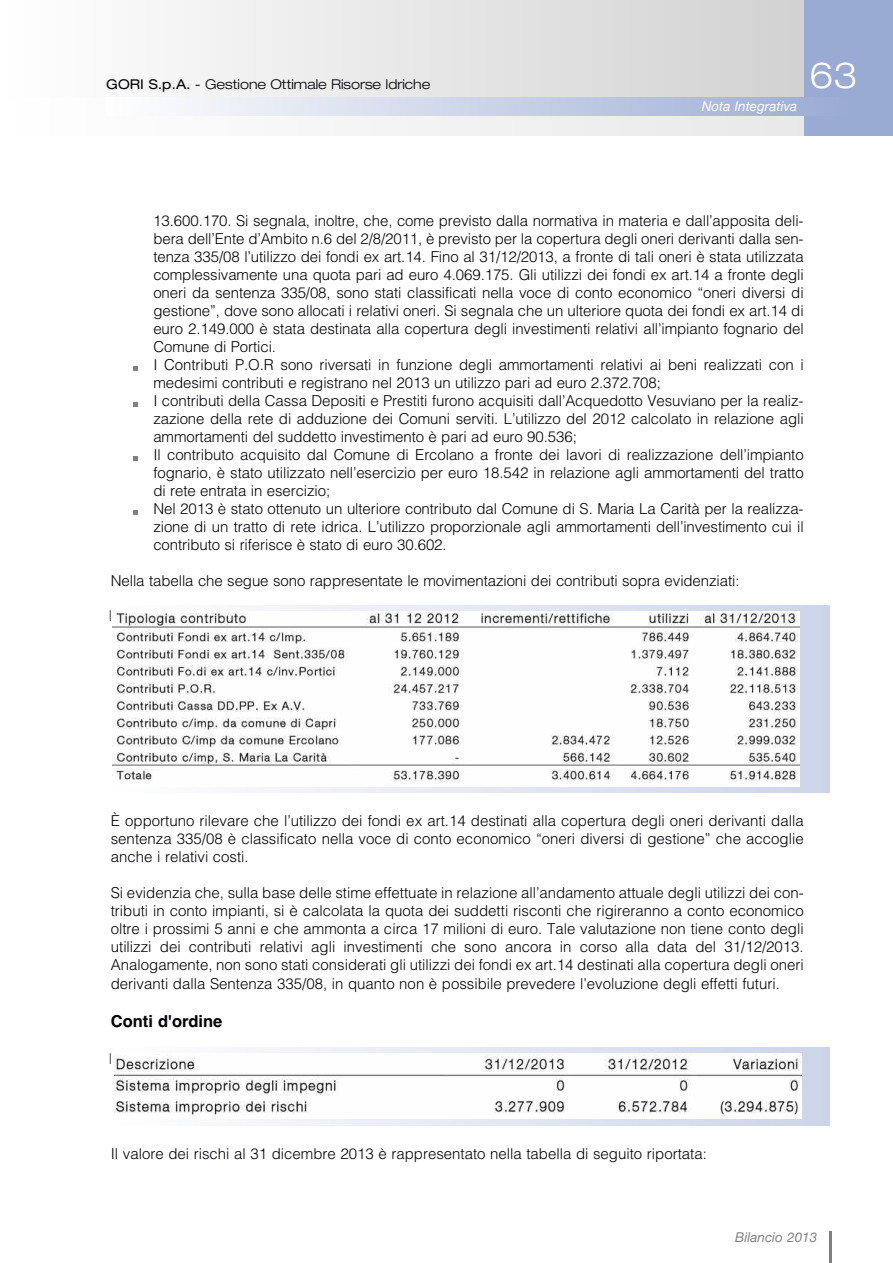
<style>
.page{position:relative;width:893px;height:1263px;background:#fff}
.page>*{position:absolute;margin:0;border:0;box-sizing:border-box;transform-origin:0 0}
.t1{font:300 expanded 36px "Helvetica Neue LT Std";color:#fff}
.t2{font:700 16.5px "Helvetica";color:#000006}
.t3{font:300 15px/18px "Helvetica";letter-spacing:-.005em;color:#000006;text-align:justify}
.t4{font:100 15px "Helvetica Neue";color:#000006}
.t5{font:300 expanded 13.5px "Helvetica Neue LT Std";color:#000006}
.t6{font:italic 13.5px "Helvetica Neue";color:#fff}
.t7{font:italic 13.5px "Helvetica Neue";color:#808080}
.s1{font-weight:400}
</style>
<div class="page">
<svg style="left:189px;top:1048px;width:640px;height:78px"></svg>
<div style="left:108px;top:605px;width:721px;height:187px;background:linear-gradient(to right,#fff,#ccd4e9)"></div>
<div style="left:1px;top:0;width:892px;height:135px;background:#f5f5f5"></div>
<svg style="left:359px;top:0;width:445px;height:97px"></svg>
<div style="left:804px;top:0;width:89px;height:136px;background:#99aad3"></div>
<div style="left:106px;top:97px;width:752px;height:19px;background:linear-gradient(to right,#fefeff,#99aad3)"></div>
<hr style="left:829px;top:1231px;width:2px;height:32px;background:#808080">
<svg style="left:134px;top:366px;width:4px;height:4px"></svg>
<svg style="left:134px;top:402px;width:4px;height:4px"></svg>
<svg style="left:134px;top:456px;width:4px;height:4px"></svg>
<svg style="left:134px;top:510px;width:4px;height:4px"></svg>
<img style="left:112px;top:611px;width:688px;height:175px">
<img style="left:114px;top:1053px;width:688px;height:65px">
<p class="t5" style="left:106px;top:79px;width:326px"><span class="s1">GORI S.p.A.</span> - Gestione Ottimale Risorse Idriche</p>
<p class="t6" style="left:702px;top:98px;width:97px">Nota Integrativa</p>
<h1 class="t1" style="left:809px;top:62px;width:50px">63</h1>
<p class="t3" style="left:153px;top:211px;width:652px;text-align:left">13.600.170. Si segnala, inoltre, che, come previsto dalla normativa in materia e dall’apposita deli&shy;bera dell’Ente d’Ambito n.6 del 2/8/2011, è previsto per la copertura degli oneri derivanti dalla sen&shy;tenza 335/08 l’utilizzo dei fondi ex art.14. Fino al 31/12/2013, a fronte di tali oneri è stata utilizzata complessivamente una quota pari ad euro 4.069.175. Gli utilizzi dei fondi ex art.14 a fronte degli oneri da sentenza 335/08, sono stati classificati nella voce di conto economico “oneri diversi di gestione”, dove sono allocati i relativi oneri. Si segnala che un ulteriore quota dei fondi ex art.14 di euro 2.149.000 è stata destinata alla copertura degli investimenti relativi all’impianto fognario del Comune di Portici.<br>I Contributi P.O.R sono riversati in funzione degli ammortamenti relativi ai beni realizzati con i medesimi contributi e registrano nel 2013 un utilizzo pari ad euro 2.372.708;<br>I contributi della Cassa Depositi e Prestiti furono acquisiti dall’Acquedotto Vesuviano per la realiz&shy;zazione della rete di adduzione dei Comuni serviti. L’utilizzo del 2012 calcolato in relazione agli ammortamenti del suddetto investimento è pari ad euro 90.536;<br>Il contributo acquisito dal Comune di Ercolano a fronte dei lavori di realizzazione dell’impianto fognario, è stato utilizzato nell’esercizio per euro 18.542 in relazione agli ammortamenti del tratto di rete entrata in esercizio;<br>Nel 2013 è stato ottenuto un ulteriore contributo dal Comune di S. Maria La Carità per la realizza&shy;zione di un tratto di rete idrica. L’utilizzo proporzionale agli ammortamenti dell’investimento cui il contributo si riferisce è stato di euro 30.602.</p>
<p class="t3" style="left:111px;top:571px;width:630px">Nella tabella che segue sono rappresentate le movimentazioni dei contributi sopra evidenziati:</p>
<p class="t4" style="left:109px;top:607px;width:4px">I</p>
<p class="t3" style="left:111px;top:811px;width:694px">È opportuno rilevare che l’utilizzo dei fondi ex art.14 destinati alla copertura degli oneri derivanti dalla sentenza 335/08 è classificato nella voce di conto economico “oneri diversi di gestione” che accoglie anche i relativi costi.</p>
<p class="t3" style="left:111px;top:883px;width:694px">Si evidenzia che, sulla base delle stime effettuate in relazione all’andamento attuale degli utilizzi dei con&shy;tributi in conto impianti, si è calcolata la quota dei suddetti risconti che rigireranno a conto economico oltre i prossimi 5 anni e che ammonta a circa 17 milioni di euro. Tale valutazione non tiene conto degli utilizzi dei contributi relativi agli investimenti che sono ancora in corso alla data del 31/12/2013.<br>Analogamente, non sono stati considerati gli utilizzi dei fondi ex art.14 destinati alla copertura degli oneri derivanti dalla Sentenza 335/08, in quanto non è possibile prevedere l’evoluzione degli effetti futuri.</p>
<p class="t2" style="left:111px;top:1012px;width:113px">Conti d'ordine</p>
<p class="t4" style="left:109px;top:1049px;width:4px">I</p>
<p class="t3" style="left:111px;top:1143px;width:598px">Il valore dei rischi al 31 dicembre 2013 è rappresentato nella tabella di seguito riportata:</p>
<p class="t7" style="left:735px;top:1229px;width:83px">Bilancio 2013</p>
</div>
